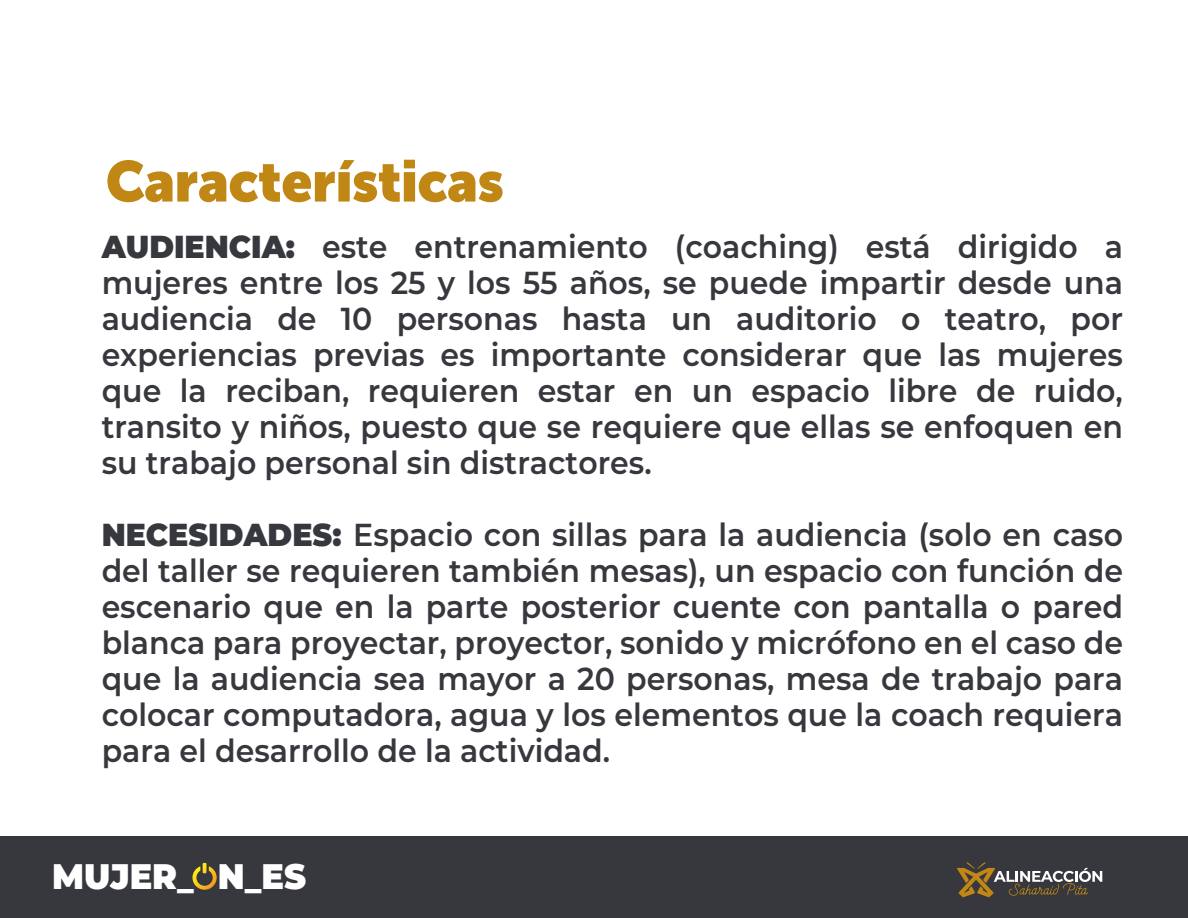
<style>
.page{position:relative;width:1188px;height:918px;background:#fff}
.page>*{position:absolute;margin:0;border:0;box-sizing:border-box;transform-origin:0 0}
.t1{font:900 57.15px "Museo Sans Display";color:#c18715;scale:.94 1}
.t2{font:900 35.55px "Montserrat";color:#fff;scale:.94 1}
.t3{font:600 31.8px/36px "Montserrat";color:#36383e;text-align:justify;scale:.94 1}
.s1{font-weight:900}
</style>
<div class="page">
<div style="left:0;top:836px;width:1188px;height:82px;background:#36383e"></div>
<svg style="left:957px;top:862px;width:145px;height:35px"></svg>
<svg style="left:192px;top:863px;width:25px;height:27px"></svg>
<h1 class="t1" style="left:106px;top:148px;width:425px">Características</h1>
<p class="t3" style="left:102px;top:227px;width:1088px"><span class="s1">AUDIENCIA:</span> este entrenamiento (coaching) está dirigido a mujeres entre los 25 y los 55 años, se puede impartir desde una audiencia de 10 personas hasta un auditorio o teatro, por experiencias previas es importante considerar que las mujeres que la reciban, requieren estar en un espacio libre de ruido, transito y niños, puesto que se requiere que ellas se enfoquen en su trabajo personal sin distractores.</p>
<p class="t3" style="left:102px;top:515px;width:1088px"><span class="s1">NECESIDADES:</span> Espacio con sillas para la audiencia (solo en caso del taller se requieren también mesas), un espacio con función de escenario que en la parte posterior cuente con pantalla o pared blanca para proyectar, proyector, sonido y micrófono en el caso de que la audiencia sea mayor a 20 personas, mesa de trabajo para colocar computadora, agua y los elementos que la coach requiera para el desarrollo de la actividad.</p>
<p class="t2" style="left:52px;top:850px;width:272px">MUJER_ N_ES</p>
</div>
